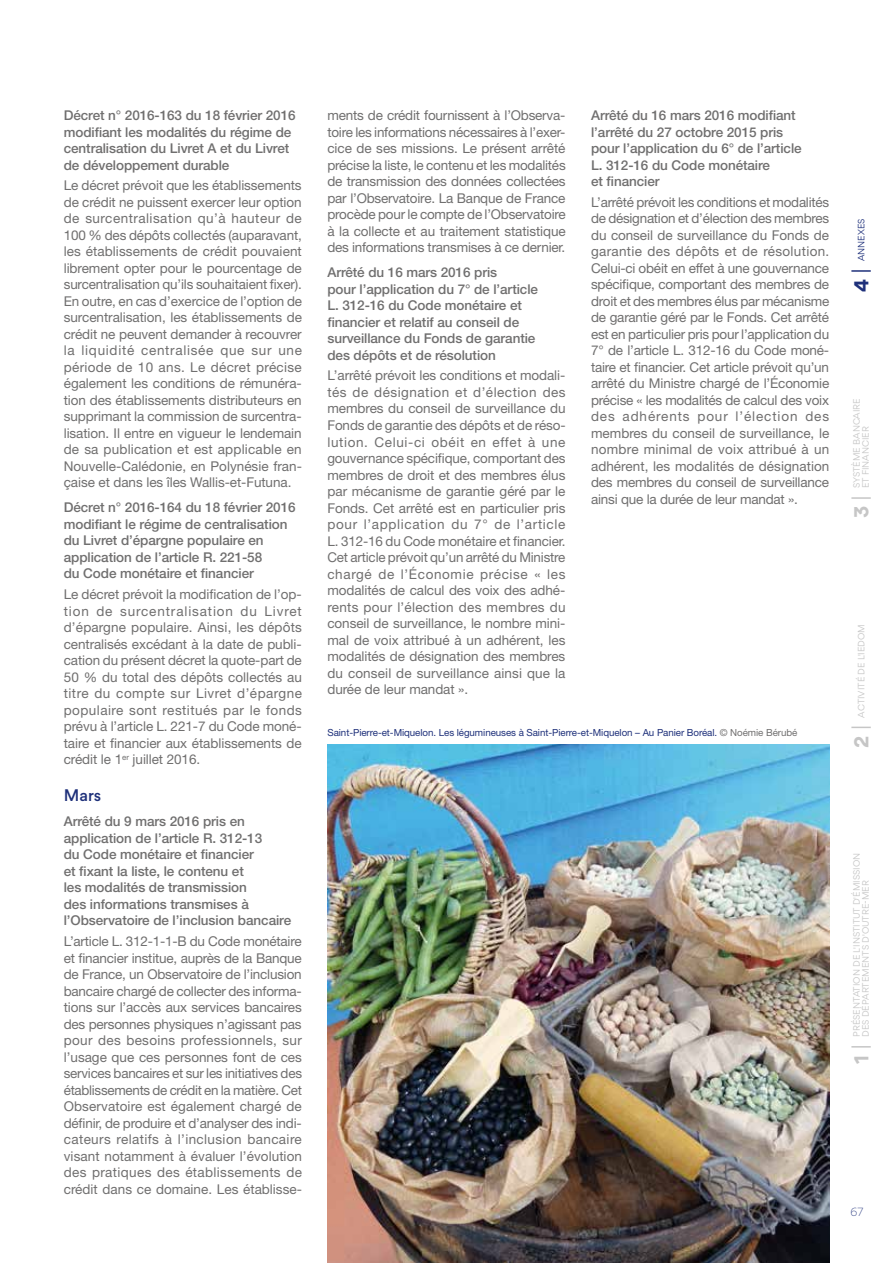
<style>
.page{position:relative;width:893px;height:1263px;background:#fff}
.page>*{position:absolute;margin:0;border:0;box-sizing:border-box;transform-origin:0 0}
.t1{font:700 18px "Gordita";color:#c6c6c6}
.t2{font:700 18px "Gordita";color:#1e307a}
.t3{font:500 15px "Gordita";color:#1e307a}
.t4{font:13.5px/16.5px "Helvetica Neue LT Std";letter-spacing:-.005em;color:#706f6f;text-align:justify}
.t5{font:500 13.5px/16.5px "Helvetica Neue LT Std";letter-spacing:-.005em;color:#706f6f}
.t6{font:300 10.5px "Gordita";color:#1e307a}
.t7{font:9.75px "Helvetica Neue LT Std";letter-spacing:-.005em;color:#1e307a}
.t8{font:8.25px/9px "Gordita";color:#c6c6c6}
.t9{font:8.25px "Gordita";color:#1e307a}
.s1{color:#706f6f}
</style>
<div class="page">
<hr style="left:851px;top:497px;width:20px;height:2px;background:#c6c6c6">
<svg style="left:851px;top:727px;width:20px;height:1px"></svg>
<svg style="left:851px;top:1046px;width:20px;height:1px"></svg>
<hr style="left:851px;top:270px;width:20px;height:2px;background:#1e307a">
<img style="left:327px;top:744px;width:502px;height:519px">
<p class="t5" style="left:64px;top:107px;width:233px">Décret n° 2016-163 du 18 février 2016 modifiant les modalités du régime de centralisation du Livret A et du Livret de développement durable</p>
<p class="t4" style="left:64px;top:177px;width:240px">Le décret prévoit que les établissements de crédit ne puissent exercer leur option de surcentralisation qu’à hauteur de 100 % des dépôts collectés (auparavant, les établissements de crédit pouvaient librement opter pour le pourcentage de surcentralisation qu’ils souhaitaient fixer).<br>En outre, en cas d’exercice de l’option de surcentralisation, les établissements de crédit ne peuvent demander à recouvrer la liquidité centralisée que sur une période de 10 ans. Le décret précise également les conditions de rémunéra&shy;tion des établissements distributeurs en supprimant la commission de surcentra&shy;lisation. Il entre en vigueur le lendemain de sa publication et est applicable en Nouvelle-Calédonie, en Polynésie fran&shy;çaise et dans les îles Wallis-et-Futuna.</p>
<p class="t5" style="left:64px;top:499px;width:233px">Décret n° 2016-164 du 18 février 2016 modifiant le régime de centralisation du Livret d’épargne populaire en application de l’article R. 221-58<br>du Code monétaire et financier</p>
<p class="t4" style="left:64px;top:586px;width:240px">Le décret prévoit la modification de l’op&shy;tion de surcentralisation du Livret d’épargne populaire. Ainsi, les dépôts centralisés excédant à la date de publi&shy;cation du présent décret la quote-part de 50 % du total des dépôts collectés au titre du compte sur Livret d’épargne populaire sont restitués par le fonds prévu à l’article L. 221-7 du Code moné&shy;taire et financier aux établissements de crédit le 1<sup>er</sup> juillet 2016.</p>
<p class="t3" style="left:64px;top:784px;width:39px">Mars</p>
<p class="t5" style="left:64px;top:813px;width:229px">Arrêté du 9 mars 2016 pris en application de l’article R. 312-13<br>du Code monétaire et financier<br>et fixant la liste, le contenu et<br>les modalités de transmission<br>des informations transmises à l’Observatoire de l’inclusion bancaire</p>
<p class="t4" style="left:64px;top:933px;width:240px">L’article L. 312-1-1-B du Code monétaire et financier institue, auprès de la Banque de France, un Observatoire de l’inclusion bancaire chargé de collecter des informa&shy;tions sur l’accès aux services bancaires des personnes physiques n’agissant pas pour des besoins professionnels, sur l’usage que ces personnes font de ces services bancaires et sur les initiatives des établissements de crédit en la matière. Cet Observatoire est également chargé de définir, de produire et d’analyser des indi&shy;cateurs relatifs à l’inclusion bancaire visant notamment à évaluer l’évolution des pratiques des établissements de crédit dans ce domaine. Les établisse-</p>
<p class="t4" style="left:327px;top:107px;width:240px">ments de crédit fournissent à l’Observa&shy;toire les informations nécessaires à l’exer&shy;cice de ses missions. Le présent arrêté précise la liste, le contenu et les modalités de transmission des données collectées par l’Observatoire. La Banque de France procède pour le compte de l’Observatoire à la collecte et au traitement statistique des informations transmises à ce dernier.</p>
<p class="t5" style="left:327px;top:264px;width:212px">Arrêté du 16 mars 2016 pris<br>pour l’application du 7° de l’article<br>L. 312-16 du Code monétaire et financier et relatif au conseil de surveillance du Fonds de garantie des dépôts et de résolution</p>
<p class="t4" style="left:327px;top:367px;width:240px">L’arrêté prévoit les conditions et modali&shy;tés de désignation et d’élection des membres du conseil de surveillance du Fonds de garantie des dépôts et de réso&shy;lution. Celui-ci obéit en effet à une gouvernance spécifique, comportant des membres de droit et des membres élus par mécanisme de garantie géré par le Fonds. Cet arrêté est en particulier pris pour l’application du 7° de l’article L. 312-16 du Code monétaire et financier.<br>Cet article prévoit qu’un arrêté du Ministre chargé de l’Économie précise « les modalités de calcul des voix des adhé&shy;rents pour l’élection des membres du conseil de surveillance, le nombre mini&shy;mal de voix attribué à un adhérent, les modalités de désignation des membres du conseil de surveillance ainsi que la durée de leur mandat ».</p>
<p class="t5" style="left:591px;top:107px;width:212px">Arrêté du 16 mars 2016 modifiant l’arrêté du 27 octobre 2015 pris pour l’application du 6° de l’article<br>L. 312-16 du Code monétaire<br>et financier</p>
<p class="t4" style="left:591px;top:194px;width:240px">L’arrêté prévoit les conditions et modalités de désignation et d’élection des membres du conseil de surveillance du Fonds de garantie des dépôts et de résolution.<br>Celui-ci obéit en effet à une gouvernance spécifique, comportant des membres de droit et des membres élus par mécanisme de garantie géré par le Fonds. Cet arrêté est en particulier pris pour l’application du 7° de l’article L. 312-16 du Code moné&shy;taire et financier. Cet article prévoit qu’un arrêté du Ministre chargé de l’Économie précise « les modalités de calcul des voix des adhérents pour l’élection des membres du conseil de surveillance, le nombre minimal de voix attribué à un adhérent, les modalités de désignation des membres du conseil de surveillance ainsi que la durée de leur mandat ».</p>
<p class="t7" style="left:327px;top:726px;width:471px">Saint-Pierre-et-Miquelon. Les légumineuses à Saint-Pierre-et-Miquelon – Au Panier Boréal. <span class="s1">© Noémie Bérubé</span></p>
<p class="t9" style="left:855px;top:261px;width:44px;rotate:-90deg">ANNEXES</p>
<h1 class="t2" style="left:847px;top:292px;width:15px;rotate:-90deg">4</h1>
<p class="t8" style="left:852px;top:488px;width:91px;rotate:-90deg">SYSTÈME BANCAIRE<br>ET FINANCIER</p>
<h1 class="t1" style="left:847px;top:518px;width:14px;rotate:-90deg">3</h1>
<p class="t8" style="left:857px;top:717px;width:95px;rotate:-90deg">ACTIVITÉ DE L'IEDOM</p>
<h1 class="t1" style="left:847px;top:748px;width:14px;rotate:-90deg">2</h1>
<p class="t8" style="left:852px;top:1037px;width:186px;rotate:-90deg">PRÉSENTATION DE L'INSTITUT D'ÉMISSION<br>DES DÉPARTEMENTS D'OUTRE-MER</p>
<h1 class="t1" style="left:847px;top:1063px;width:10px;rotate:-90deg">1</h1>
<p class="t6" style="left:850px;top:1204px;width:14px">67</p>
</div>
